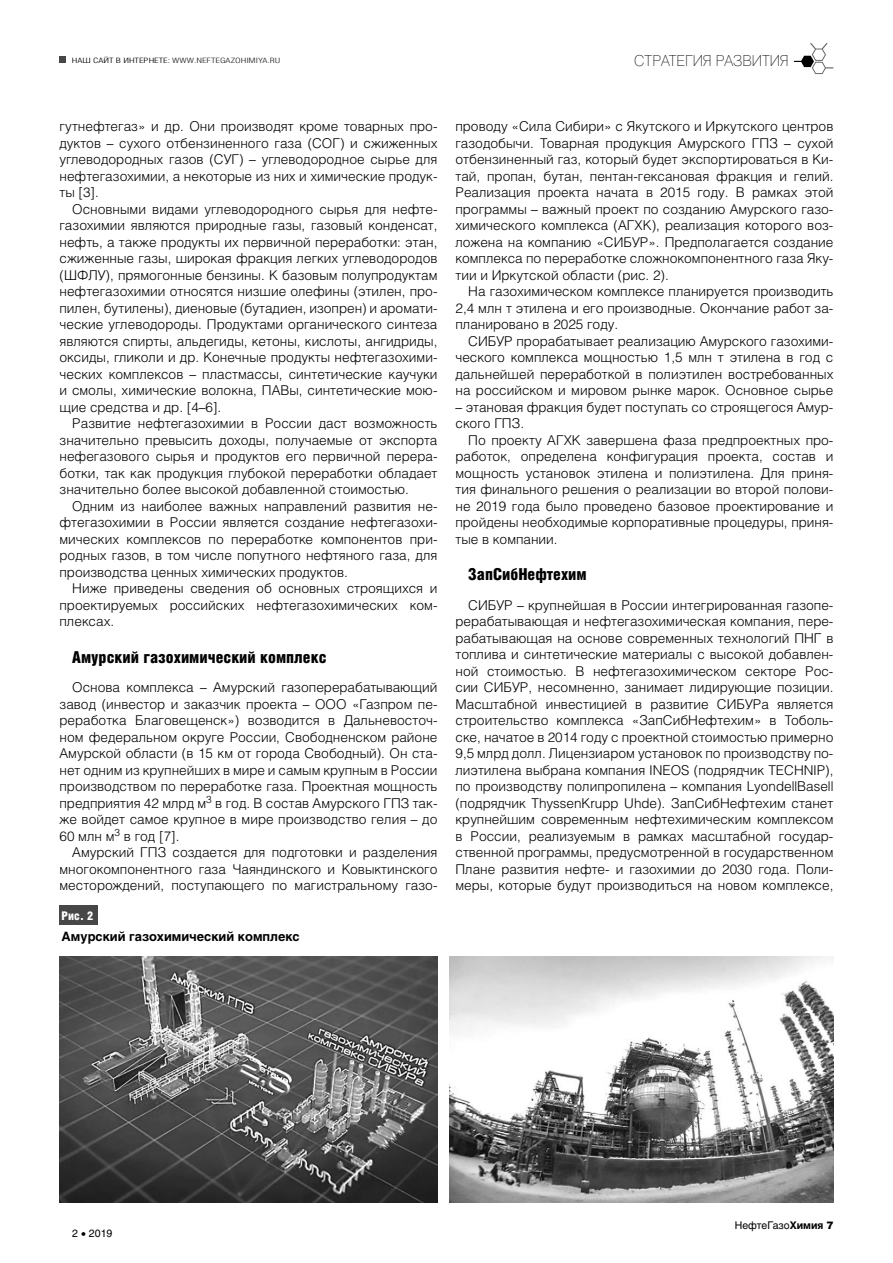
<style>
.page{position:relative;width:893px;height:1263px;background:#fff}
.page>*{position:absolute;margin:0;border:0;box-sizing:border-box;transform-origin:0 0}
.Заголовок_2{font:900 16.5px "Helios Cond";color:#000}
.t1{font:15px "Helios Thin C";color:#000}
.Основной_текст{font:300 13.5px/16.5px "Helios";color:#000;text-align:justify}
.Рисунок_название{font:700 12.75px "Helios C";color:#000}
.номер{font:900 12px "Helios Cond";color:#fff}
.t2{font:10.5px "Helios C";color:#000}
.t3{font:7.35px "Helios Cond Light C";color:#282828;scale:1.43 1}
.s1{color:#000}
.s2{font-weight:700}
.s3{font-family:"Helios";font-weight:900}
</style>
<div class="page">
<svg style="left:60px;top:57px;width:6px;height:6px"></svg>
<svg style="left:794px;top:43px;width:39px;height:31px"></svg>
<div style="left:60px;top:906px;width:38px;height:19px;background:#474747"></div>
<img style="left:60px;top:956px;width:377px;height:246px">
<img style="left:449px;top:956px;width:384px;height:246px">
<p class="t3" style="left:72px;top:56px;width:147px"><span class="s1">НАШ САЙТ В ИНТЕРНЕТЕ:</span> WWW.NEFTEGAZOHIMIYA.RU</p>
<p class="t1" style="left:634px;top:52px;width:156px">СТРАТЕГИЯ РАЗВИТИЯ</p>
<p class="Основной_текст" style="left:60px;top:118px;width:379px">гутнефтегаз» и др. Они производят кроме товарных про&shy;дуктов – сухого отбензиненного газа (СОГ) и сжиженных углеводородных газов (СУГ) – углеводородное сырье для нефтегазохимии, а некоторые из них и химические продук&shy;ты [3].</p>
<p class="Основной_текст" style="left:60px;top:201px;width:379px;text-indent:13px">Основными видами углеводородного сырья для нефте&shy;газохимии являются природные газы, газовый конденсат, нефть, а также продукты их первичной переработки: этан, сжиженные газы, широкая фракция легких углеводородов (ШФЛУ), прямогонные бензины. К базовым полупродуктам нефтегазохимии относятся низшие олефины (этилен, про&shy;пилен, бутилены), диеновые (бутадиен, изопрен) и аромати&shy;ческие углеводороды. Продуктами органического синтеза являются спирты, альдегиды, кетоны, кислоты, ангидриды, оксиды, гликоли и др. Конечные продукты нефтегазохими&shy;ческих комплексов – пластмассы, синтетические каучуки и смолы, химические волокна, ПАВы, синтетические мою&shy;щие средства и др. [4–6].</p>
<p class="Основной_текст" style="left:60px;top:415px;width:379px;text-indent:13px">Развитие нефтегазохимии в России даст возможность значительно превысить доходы, получаемые от экспорта нефегазового сырья и продуктов его первичной перера&shy;ботки, так как продукция глубокой переработки обладает значительно более высокой добавленной стоимостью.</p>
<p class="Основной_текст" style="left:60px;top:497px;width:379px;text-indent:13px">Одним из наиболее важных направлений развития не&shy;фтегазохимии в России является создание нефтегазохи&shy;мических комплексов по переработке компонентов при&shy;родных газов, в том числе попутного нефтяного газа, для производства ценных химических продуктов.</p>
<p class="Основной_текст" style="left:60px;top:580px;width:379px;text-indent:13px">Ниже приведены сведения об основных строящихся и проектируемых российских нефтегазохимических ком&shy;плексах.</p>
<p class="Заголовок_2" style="left:72px;top:647px;width:256px">Амурский газохимический комплекс</p>
<p class="Основной_текст" style="left:60px;top:679px;width:379px;text-indent:13px">Основа комплекса – Амурский газоперерабатывающий завод (инвестор и заказчик проекта – ООО «Газпром пе&shy;реработка Благовещенск») возводится в Дальневосточ&shy;ном федеральном округе России, Свободненском районе Амурской области (в 15 км от города Свободный). Он ста&shy;нет одним из крупнейших в мире и самым крупным в России производством по переработке газа. Проектная мощность предприятия 42 млрд м<sup>3</sup> в год. В состав Амурского ГПЗ так&shy;же войдет самое крупное в мире производство гелия – до 60 млн м<sup>3</sup> в год [7].</p>
<p class="Основной_текст" style="left:60px;top:844px;width:379px;text-indent:13px">Амурский ГПЗ создается для подготовки и разделения многокомпонентного газа Чаяндинского и Ковыктинского месторождений, поступающего по магистральному газо-</p>
<p class="номер" style="left:62px;top:909px;width:33px">Рис. 2</p>
<p class="Рисунок_название" style="left:62px;top:929px;width:240px">Амурский газохимический комплекс</p>
<p class="Основной_текст" style="left:455px;top:118px;width:379px">проводу «Сила Сибири» с Якутского и Иркутского центров газодобычи. Товарная продукция Амурского ГПЗ – сухой отбензиненный газ, который будет экспортироваться в Ки&shy;тай, пропан, бутан, пентан-гексановая фракция и гелий.<br>Реализация проекта начата в 2015 году. В рамках этой программы – важный проект по созданию Амурского газо&shy;химического комплекса (АГХК), реализация которого воз&shy;ложена на компанию «СИБУР». Предполагается создание комплекса по переработке сложнокомпонентного газа Яку&shy;тии и Иркутской области (рис. 2).</p>
<p class="Основной_текст" style="left:455px;top:283px;width:379px;text-indent:13px">На газохимическом комплексе планируется производить 2,4 млн т этилена и его производные. Окончание работ за&shy;планировано в 2025 году.</p>
<p class="Основной_текст" style="left:455px;top:332px;width:379px;text-indent:13px">СИБУР прорабатывает реализацию Амурского газохими&shy;ческого комплекса мощностью 1,5 млн т этилена в год с дальнейшей переработкой в полиэтилен востребованных на российском и мировом рынке марок. Основное сырье</p>
<p class="Основной_текст" style="left:455px;top:398px;width:379px">– этановая фракция будет поступать со строящегося Амур&shy;ского ГПЗ.</p>
<p class="Основной_текст" style="left:455px;top:431px;width:379px;text-indent:13px">По проекту АГХК завершена фаза предпроектных про&shy;работок, определена конфигурация проекта, состав и мощность установок этилена и полиэтилена. Для приня&shy;тия финального решения о реализации во второй полови&shy;не 2019 года было проведено базовое проектирование и пройдены необходимые корпоративные процедуры, приня&shy;тые в компании.</p>
<p class="Заголовок_2" style="left:468px;top:565px;width:120px">ЗапСибНефтехим</p>
<p class="Основной_текст" style="left:455px;top:597px;width:379px;text-indent:13px">СИБУР – крупнейшая в России интегрированная газопе&shy;рерабатывающая и нефтегазохимическая компания, пере&shy;рабатывающая на основе современных технологий ПНГ в топлива и синтетические материалы с высокой добавлен&shy;ной стоимостью. В нефтегазохимическом секторе Рос&shy;сии СИБУР, несомненно, занимает лидирующие позиции.<br>Масштабной инвестицией в развитие СИБУРа является строительство комплекса «ЗапСибНефтехим» в Тоболь&shy;ске, начатое в 2014 году с проектной стоимостью примерно 9,5 млрд долл. Лицензиаром установок по производству по&shy;лиэтилена выбрана компания INEOS (подрядчик TECHNIP), по производству полипропилена – компания LyondellBasell (подрядчик ThyssenKrupp Uhde). ЗапСибНефтехим станет крупнейшим современным нефтехимическим комплексом в России, реализуемым в рамках масштабной государ&shy;ственной программы, предусмотренной в государственном Плане развития нефте- и газохимии до 2030 года. Поли&shy;меры, которые будут производиться на новом комплексе,</p>
<p class="t2" style="left:72px;top:1227px;width:42px">2 • 2019</p>
<p class="t2" style="left:735px;top:1219px;width:100px">НефтеГазо<span class="s2">Химия</span> <span class="s3">7</span></p>
</div>
